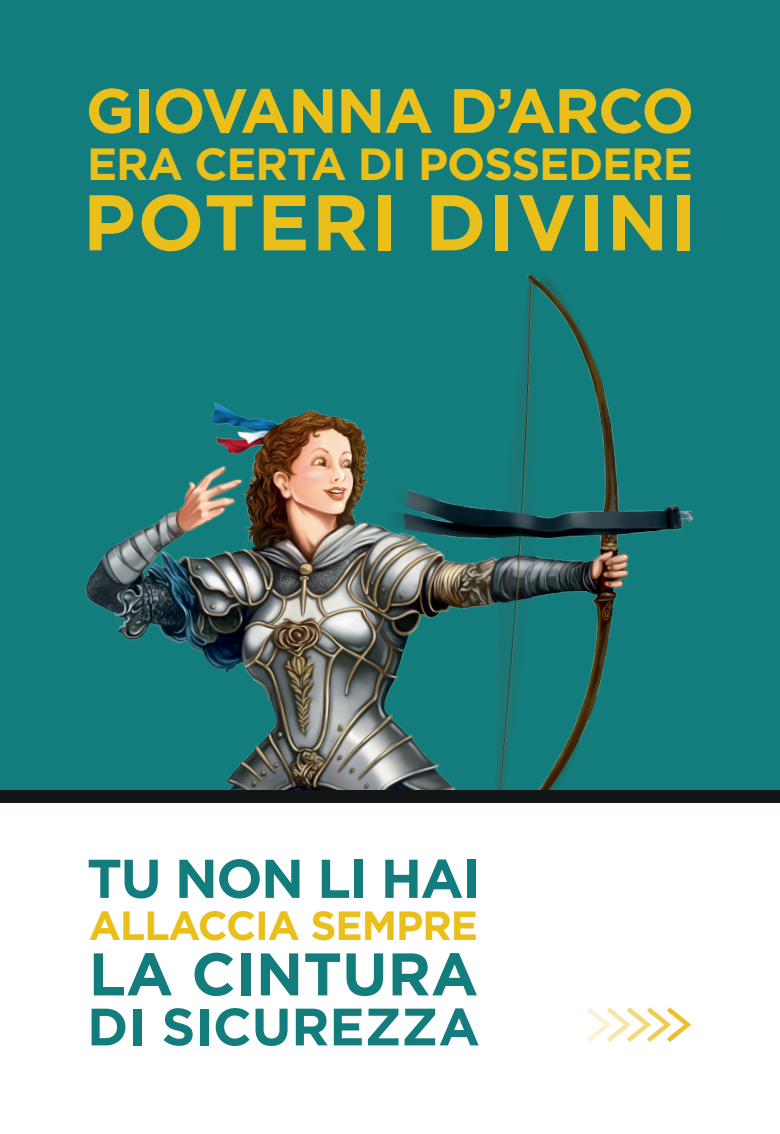
<style>
.page{position:relative;width:780px;height:1134px;background:#137c7c}
.page>*{position:absolute;margin:0;border:0;box-sizing:border-box;transform-origin:0 0}
.t1{font:700 78.75px "Gotham";letter-spacing:.025em;color:#ebbf1a}
.t2{font:700 62.5px "Gotham";letter-spacing:-.025em;color:#ebbf1a}
.t3{font:700 60px "Gotham";color:#137c7c}
.t4{font:700 54.5px "Gotham";letter-spacing:-.03em;color:#137c7c}
.t5{font:700 52.5px "Gotham";color:#137c7c}
.t6{font:700 45px "Gotham";letter-spacing:-.025em;color:#ebbf1a}
.t7{font:700 40.75px "Gotham";letter-spacing:-.025em;color:#ebbf1a}
</style>
<div class="page">
<img style="left:85px;top:274px;width:609px;height:516px">
<div style="left:0;top:790px;width:780px;height:13px;background:#111516"></div>
<div style="left:0;top:803px;width:780px;height:331px;background:#fff"></div>
<svg style="left:587px;top:1007px;width:104px;height:35px"></svg>
<h2 class="t2" style="left:86px;top:69px;width:610px">GIOVANNA D’ARCO</h2>
<p class="t6" style="left:87px;top:135px;width:607px">ERA CERTA DI POSSEDERE</p>
<h1 class="t1" style="left:83px;top:170px;width:615px">POTERI DIVINI</h1>
<p class="t4" style="left:87px;top:842px;width:395px">TU NON LI HAI</p>
<p class="t7" style="left:89px;top:899px;width:390px">ALLACCIA SEMPRE</p>
<h3 class="t3" style="left:89px;top:934px;width:391px">LA CINTURA</h3>
<p class="t5" style="left:87px;top:992px;width:394px">DI SICUREZZA</p>
</div>
